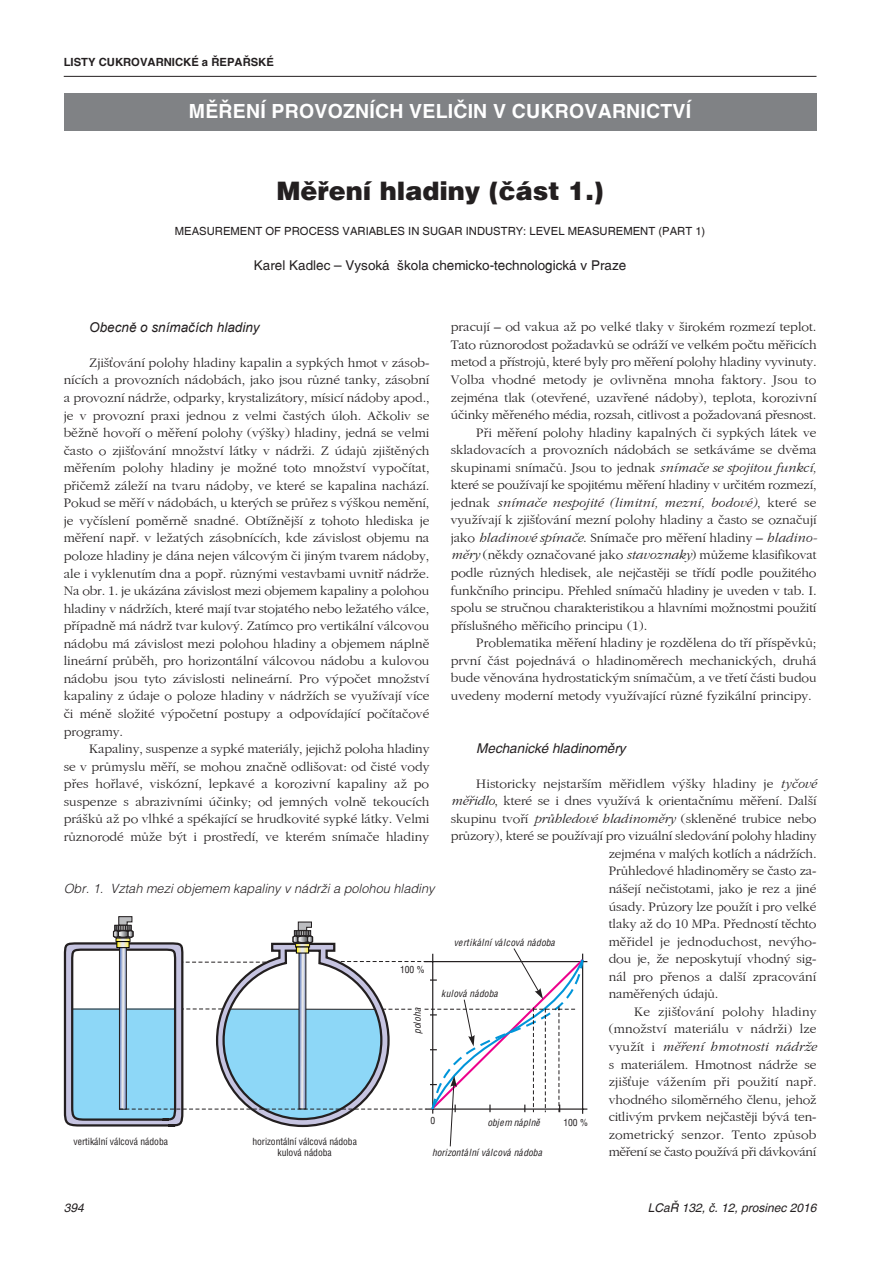
<style>
.page{position:relative;width:893px;height:1263px;background:#fff}
.page>*{position:absolute;margin:0;border:0;box-sizing:border-box;transform-origin:0 0}
.BB-název{font:25.5px "Switzerland Black Plain";color:#231f20}
.BB-podnik{font:700 19.5px "Switzerland";letter-spacing:.01em;color:#fff}
.AA-text_článku__nedě{font:13.5px/17.5px "Gatineau Plain";letter-spacing:-.01em;color:#231f20;text-align:justify}
.BB-podnik_2{font:13.5px "Switzerland Plain";color:#231f20}
.B_nadpis_malý{font:italic 13.5px "Arial";color:#231f20}
.B_nadpis_malý-2{font:italic 13.5px "Switzerland";color:#231f20}
.A-popis_obr_2{font:italic 300 12.75px "Svitzerland";color:#231f20}
.Z-pata_P{font:italic 12px "Switzerland";color:#231f20}
.Z-pata_L{font:italic 12px "Switzerland";color:#231f20}
.BB-podnik_2-2{font:11.25px "Switzerland Plain";color:#231f20}
.zahlavi_L{font:700 11.25px "Switzerland";color:#231f20}
.t1{font:italic 9.6px "Switzerland Condensed";color:#231f20}
.t2{font:9.6px/11.6px "Switzerland Condensed";color:#231f20;text-align:center}
.s1{font-family:"Gatineau";font-style:italic}
</style>
<div class="page">
<hr style="left:64px;top:76px;width:752px;height:1px;background:#231f20">
<div style="left:64px;top:94px;width:752px;height:37px;background:#808285"></div>
<hr style="left:426px;top:1108px;width:161px;height:2px;background:#231f20">
<hr style="left:424px;top:961px;width:163px;height:1px;background:#231f20">
<svg style="left:64px;top:916px;width:522px;height:231px"></svg>
<p class="zahlavi_L" style="left:64px;top:55px;width:212px">LISTY CUKROVARNICKÉ a ŘEPAŘSKÉ</p>
<p class="BB-podnik" style="left:189px;top:100px;width:504px">MĚŘENÍ PROVOZNÍCH VELIČIN V CUKROVARNICTVÍ</p>
<p class="BB-název" style="left:276px;top:174px;width:329px">Měření hladiny (část 1.)</p>
<p class="BB-podnik_2-2" style="left:175px;top:224px;width:532px">MEASUREMENT OF PROCESS VARIABLES IN SUGAR INDUSTRY: LEVEL MEASUREMENT (PART 1)</p>
<p class="BB-podnik_2" style="left:254px;top:257px;width:374px">Karel Kadlec – Vysoká škola chemicko-technologická v Praze</p>
<p class="B_nadpis_malý" style="left:89px;top:318px;width:172px">Obecně o snímačích hladiny</p>
<p class="AA-text_článku__nedě" style="left:64px;top:354px;width:367px;text-indent:26px">Zjišťování polohy hladiny kapalin a sypkých hmot v zásob&shy;nících a provozních nádobách, jako jsou různé tanky, zásobní a provozní nádrže, odparky, krystalizátory, mísicí nádoby apod., je v provozní praxi jednou z velmi častých úloh. Ačkoliv se běžně hovoří o měření polohy (výšky) hladiny, jedná se velmi často o zjišťování množství látky v nádrži. Z údajů zjištěných měřením polohy hladiny je možné toto množství vypočítat, přičemž záleží na tvaru nádoby, ve které se kapalina nachází.<br>Pokud se měří v nádobách, u kterých se průřez s výškou nemění, je vyčíslení poměrně snadné. Obtížnější z tohoto hlediska je měření např. v ležatých zásobnících, kde závislost objemu na poloze hladiny je dána nejen válcovým či jiným tvarem nádoby, ale i vyklenutím dna a popř. různými vestavbami uvnitř nádrže.<br>Na obr. 1. je ukázána závislost mezi objemem kapaliny a polohou hladiny v nádržích, které mají tvar stojatého nebo ležatého válce, případně má nádrž tvar kulový. Zatímco pro vertikální válcovou nádobu má závislost mezi polohou hladiny a objemem náplně lineární průběh, pro horizontální válcovou nádobu a kulovou nádobu jsou tyto závislosti nelineární. Pro výpočet množství kapaliny z údaje o poloze hladiny v nádržích se využívají více či méně složité výpočetní postupy a odpovídající počítačové programy.</p>
<p class="AA-text_článku__nedě" style="left:64px;top:740px;width:367px;text-indent:26px">Kapaliny, suspenze a sypké materiály, jejichž poloha hladiny se v průmyslu měří, se mohou značně odlišovat: od čisté vody přes hořlavé, viskózní, lepkavé a korozivní kapaliny až po suspenze s abrazivními účinky; od jemných volně tekoucích prášků až po vlhké a spékající se hrudkovité sypké látky. Velmi různorodé může být i prostředí, ve kterém snímače hladiny</p>
<p class="AA-text_článku__nedě" style="left:451px;top:318px;width:367px">pracují – od vakua až po velké tlaky v širokém rozmezí teplot.<br>Tato různorodost požadavků se odráží ve velkém počtu měřicích metod a přístrojů, které byly pro měření polohy hladiny vyvinuty.<br>Volba vhodné metody je ovlivněna mnoha faktory. Jsou to zejména tlak (otevřené, uzavřené nádoby), teplota, korozivní účinky měřeného média, rozsah, citlivost a požadovaná přesnost.</p>
<p class="AA-text_článku__nedě" style="left:451px;top:424px;width:368px;text-indent:26px">Při měření polohy hladiny kapalných či sypkých látek ve skladovacích a provozních nádobách se setkáváme se dvěma skupinami snímačů. Jsou to jednak <span class="s1">snímače se spojitou funkcí, </span>které se používají ke spojitému měření hladiny v určitém rozmezí, jednak <span class="s1">snímače nespojité (limitní, mezní, bodové)</span>, které se využívají k zjišťování mezní polohy hladiny a často se označují jako <span class="s1">hladinové spínače</span>. Snímače pro měření hladiny – <span class="s1">hladino&shy;měry</span> (někdy označované jako <span class="s1">stavoznaky</span>) můžeme klasifikovat podle různých hledisek, ale nejčastěji se třídí podle použitého funkčního principu. Přehled snímačů hladiny je uveden v tab. I. spolu se stručnou charakteristikou a hlavními možnostmi použití příslušného měřicího principu (1).</p>
<p class="AA-text_článku__nedě" style="left:451px;top:634px;width:367px;text-indent:26px">Problematika měření hladiny je rozdělena do tří příspěvků; první část pojednává o hladinoměrech mechanických, druhá bude věnována hydrostatickým snímačům, a ve třetí části budou uvedeny moderní metody využívající různé fyzikální principy.</p>
<p class="B_nadpis_malý-2" style="left:476px;top:740px;width:151px">Mechanické hladinoměry</p>
<p class="AA-text_článku__nedě" style="left:451px;top:775px;width:367px;text-indent:26px">Historicky nejstarším měřidlem výšky hladiny je <span class="s1">tyčové měřidlo</span>, které se i dnes využívá k orientačnímu měření. Další skupinu tvoří <span class="s1">průhledové hladinoměry</span> (skleněné trubice nebo průzory), které se používají pro vizuální sledování polohy hladiny</p>
<p class="A-popis_obr_2" style="left:64px;top:881px;width:372px">Obr. 1. Vztah mezi objemem kapaliny v nádrži a polohou hladiny</p>
<p class="t2" style="left:400px;top:964px;width:26px">100 %</p>
<p class="t1" style="left:454px;top:938px;width:103px">vertikální válcová nádoba</p>
<p class="t1" style="left:413px;top:1034px;width:28px;rotate:-90deg">poloha</p>
<p class="t1" style="left:441px;top:990px;width:59px">kulová nádoba</p>
<p class="t2" style="left:430px;top:1115px;width:6px">0</p>
<p class="t2" style="left:563px;top:1117px;width:26px">100 %</p>
<p class="t1" style="left:487px;top:1119px;width:54px">objem náplně</p>
<p class="t2" style="left:74px;top:1136px;width:96px">vertikální válcová nádoba</p>
<p class="t2" style="left:252px;top:1136px;width:106px">horizontální válcová nádoba kulová nádoba</p>
<p class="t1" style="left:432px;top:1149px;width:112px">horizontální válcová nádoba</p>
<p class="AA-text_článku__nedě" style="left:609px;top:845px;width:209px">zejména v malých kotlích a nádržích.<br>Průhledové hladinoměry se často za&shy;nášejí nečistotami, jako je rez a jiné úsady. Průzory lze použít i pro velké tlaky až do 10 MPa. Předností těchto měřidel je jednoduchost, nevýho&shy;dou je, že neposkytují vhodný sig&shy;nál pro přenos a další zpracování naměřených údajů.</p>
<p class="AA-text_článku__nedě" style="left:609px;top:1003px;width:209px;text-indent:26px">Ke zjišťování polohy hladiny (množství materiálu v nádrži) lze využít i <span class="s1">měření hmotnosti nádrže </span>s materiálem. Hmotnost nádrže se zjišťuje vážením při použití např. vhodného siloměrného členu, jehož citlivým prvkem nejčastěji bývá ten&shy;zometrický senzor. Tento způsob měření se často používá při dávkování</p>
<p class="Z-pata_L" style="left:64px;top:1201px;width:22px">394</p>
<p class="Z-pata_P" style="left:648px;top:1201px;width:170px">LCaŘ 132, č. 12, prosinec 2016</p>
</div>
